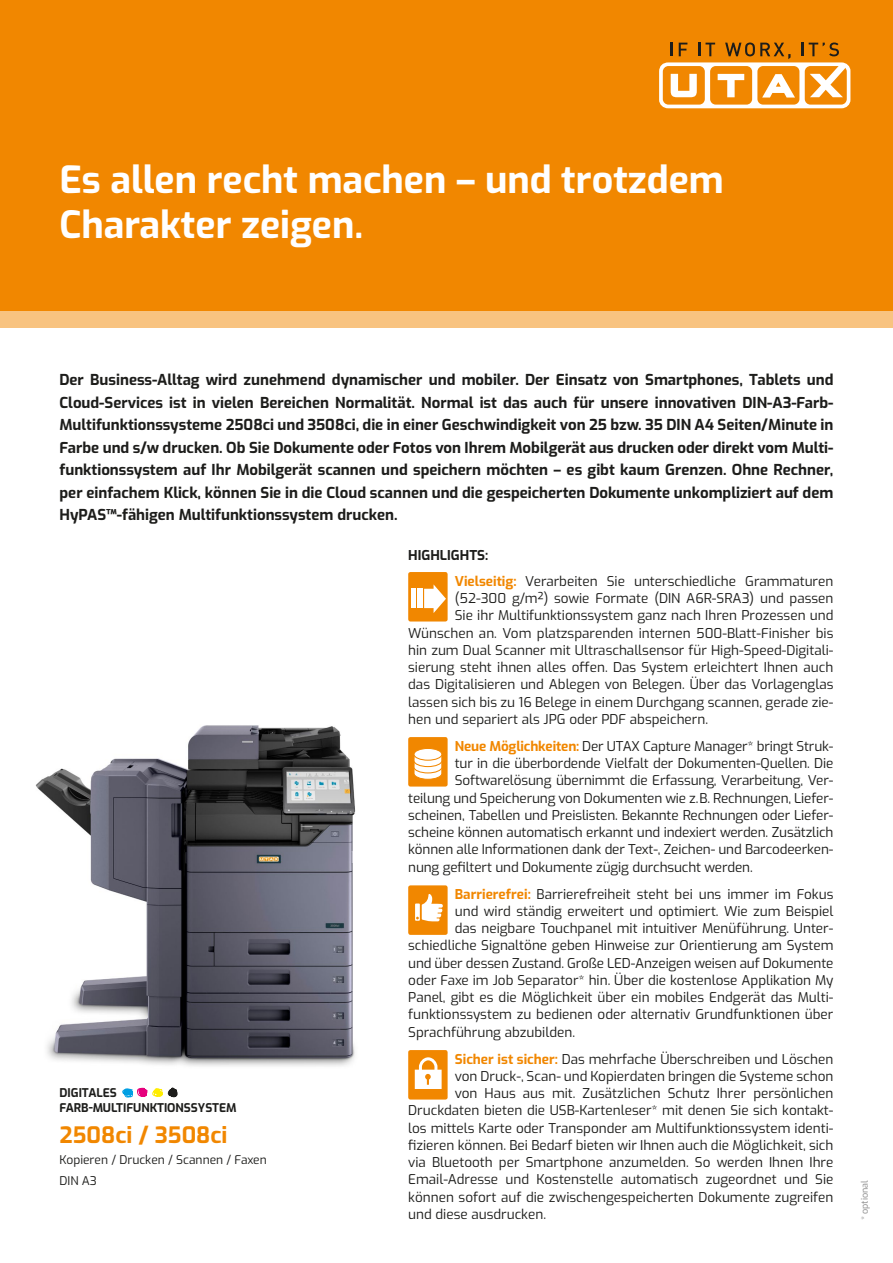
<style>
.page{position:relative;width:893px;height:1263px;background:#fff}
.page>*{position:absolute;margin:0;border:0;box-sizing:border-box;transform-origin:0 0}
.t1{font:700 37.5px/45px "Exo";color:#fff}
.t2{font:700 22.5px "Exo";letter-spacing:.005em;color:#f18700}
.t3{font:700 15px/22.5px "Exo";color:#1d1d1b;text-align:justify}
.t4{font:13.5px/25.8px "Exo";color:#1d1d1b}
.t5{font:12px/21px "Exo";color:#1d1d1b}
.t6{font:700 12px/15px "Exo";color:#1d1d1b}
.t7{font:9px "Exo";color:#878787}
.s1{font-weight:700}
.s2{font-weight:700;color:#f18700}
</style>
<div class="page">
<img style="left:35px;top:725px;width:321px;height:341px">
<div style="left:0;top:0;width:893px;height:310px;background:#f18700"></div>
<div style="left:0;top:310px;width:893px;height:17px;background:#f8c380"></div>
<div style="left:408px;top:572px;width:40px;height:49px;background:#f18700;border-radius:2px"></div>
<div style="left:418px;top:589px;width:5px;height:19px;background:#fff"></div>
<hr style="left:413px;top:589px;width:3px;height:19px;background:#fff">
<svg style="left:411px;top:589px;width:1px;height:19px"></svg>
<svg style="left:424px;top:584px;width:22px;height:29px"></svg>
<div style="left:408px;top:737px;width:40px;height:49px;background:#f18700;border-radius:2px"></div>
<svg style="left:414px;top:756px;width:28px;height:24px"></svg>
<div style="left:414px;top:748px;width:28px;height:12px;background:#fff;border-radius:50%"></div>
<div style="left:413px;top:748px;width:29px;height:13px;border:1px solid #f18700;border-radius:50%"></div>
<div style="left:408px;top:885px;width:40px;height:50px;background:#f18700;border-radius:2px"></div>
<svg style="left:415px;top:894px;width:28px;height:27px"></svg>
<div style="left:408px;top:1050px;width:40px;height:49px;background:#f18700;border-radius:2px"></div>
<svg style="left:415px;top:1057px;width:27px;height:32px"></svg>
<div style="left:659px;top:62px;width:191px;height:46px;background:#fff;border-radius:9px"></div>
<div style="left:663px;top:66px;width:42px;height:39px;background:#f18700;border-radius:6px"></div>
<div style="left:710px;top:66px;width:42px;height:39px;background:#f18700;border-radius:6px"></div>
<div style="left:757px;top:66px;width:42px;height:39px;background:#f18700;border-radius:6px"></div>
<div style="left:805px;top:66px;width:42px;height:39px;background:#f18700;border-radius:6px"></div>
<svg style="left:671px;top:74px;width:26px;height:23px"></svg>
<svg style="left:718px;top:74px;width:26px;height:23px"></svg>
<svg style="left:810px;top:66px;width:36px;height:31px"></svg>
<svg style="left:762px;top:74px;width:33px;height:24px"></svg>
<svg style="left:671px;top:43px;width:2px;height:13px"></svg>
<svg style="left:679px;top:43px;width:8px;height:13px"></svg>
<svg style="left:699px;top:43px;width:16px;height:13px"></svg>
<svg style="left:725px;top:43px;width:65px;height:16px"></svg>
<svg style="left:802px;top:43px;width:37px;height:13px"></svg>
<svg style="left:122px;top:1087px;width:56px;height:10px"></svg>
<h1 class="t1" style="left:60px;top:155px;width:666px">Es allen recht machen – und trotzdem<br>Charakter zeigen.</h1>
<p class="t3" style="left:60px;top:367px;width:775px">Der Business-Alltag wird zunehmend dynamischer und mobiler. Der Einsatz von Smartphones, Tablets und Cloud-Services ist in vielen Bereichen Normalität. Normal ist das auch für unsere innovativen DIN-A3-Farb-Multifunktionssysteme 2508ci und 3508ci, die in einer Geschwindigkeit von 25 bzw. 35 DIN A4 Seiten/Minute in Farbe und s/w drucken. Ob Sie Dokumente oder Fotos von Ihrem Mobilgerät aus drucken oder direkt vom Multi&shy;funktionssystem auf Ihr Mobilgerät scannen und speichern möchten – es gibt kaum Grenzen. Ohne Rechner, per einfachem Klick, können Sie in die Cloud scannen und die gespeicherten Dokumente unkompliziert auf dem HyPAS™-fähigen Multifunktionssystem drucken.</p>
<p class="t6" style="left:60px;top:1085px;width:179px">DIGITALES<br>FARB-MULTIFUNKTIONSSYSTEM</p>
<h2 class="t2" style="left:60px;top:1117px;width:170px">2508ci / 3508ci</h2>
<p class="t5" style="left:60px;top:1148px;width:209px">Kopieren / Drucken / Scannen / Faxen<br>DIN A3</p>
<p class="t4" style="left:455px;top:541px;width:380px;text-indent:-47px"><span class="s1">HIGHLIGHTS:<br></span><span class="s2">Vielseitig:</span> Verarbeiten Sie unterschiedliche Grammaturen</p>
<p class="t4" style="left:455px;top:584px;width:380px">(52-300 g/m²) sowie Formate (DIN A6R-SRA3) und passen</p>
<p class="t4" style="left:455px;top:602px;width:380px">Sie ihr Multifunktionssystem ganz nach Ihren Prozessen und</p>
<p class="t4" style="left:408px;top:619px;width:427px">Wünschen an. Vom platzsparenden internen 500-Blatt-Finisher bis</p>
<p class="t4" style="left:408px;top:636px;width:427px">hin zum Dual Scanner mit Ultraschallsensor für High-Speed-Digitali-</p>
<p class="t4" style="left:408px;top:653px;width:427px">sierung steht ihnen alles offen. Das System erleichtert Ihnen auch</p>
<p class="t4" style="left:408px;top:671px;width:427px">das Digitalisieren und Ablegen von Belegen. Über das Vorlagenglas</p>
<p class="t4" style="left:408px;top:688px;width:427px">lassen sich bis zu 16 Belege in einem Durchgang scannen, gerade zie-</p>
<p class="t4" style="left:408px;top:705px;width:301px">hen und separiert als JPG oder PDF abspeichern.</p>
<p class="t4" style="left:455px;top:732px;width:380px"><span class="s2">Neue Möglichkeiten:</span> Der UTAX Capture Manager* bringt Struk-</p>
<p class="t4" style="left:455px;top:749px;width:380px">tur in die überbordende Vielfalt der Dokumenten-Quellen. Die</p>
<p class="t4" style="left:455px;top:767px;width:380px">Softwarelösung übernimmt die Erfassung, Verarbeitung, Ver-</p>
<p class="t4" style="left:408px;top:784px;width:427px">teilung und Speicherung von Dokumenten wie z.B. Rechnungen, Liefer-</p>
<p class="t4" style="left:408px;top:801px;width:427px">scheinen, Tabellen und Preislisten. Bekannte Rechnungen oder Liefer-</p>
<p class="t4" style="left:408px;top:818px;width:427px">scheine können automatisch erkannt und indexiert werden. Zusätzlich</p>
<p class="t4" style="left:408px;top:836px;width:427px">können alle Informationen dank der Text-, Zeichen- und Barcodeerken-</p>
<p class="t4" style="left:408px;top:853px;width:346px">nung gefiltert und Dokumente zügig durchsucht werden.</p>
<p class="t4" style="left:455px;top:880px;width:380px"><span class="s2">Barrierefrei:</span> Barrierefreiheit steht bei uns immer im Fokus</p>
<p class="t4" style="left:455px;top:897px;width:380px">und wird ständig erweitert und optimiert. Wie zum Beispiel</p>
<p class="t4" style="left:455px;top:914px;width:380px">das neigbare Touchpanel mit intuitiver Menüführung. Unter-</p>
<p class="t4" style="left:408px;top:932px;width:427px">schiedliche Signaltöne geben Hinweise zur Orientierung am System</p>
<p class="t4" style="left:408px;top:949px;width:427px">und über dessen Zustand. Große LED-Anzeigen weisen auf Dokumente</p>
<p class="t4" style="left:408px;top:966px;width:427px">oder Faxe im Job Separator* hin. Über die kostenlose Applikation My</p>
<p class="t4" style="left:408px;top:983px;width:427px">Panel, gibt es die Möglichkeit über ein mobiles Endgerät das Multi-</p>
<p class="t4" style="left:408px;top:1001px;width:427px">funktionssystem zu bedienen oder alternativ Grundfunktionen über</p>
<p class="t4" style="left:408px;top:1018px;width:168px">Sprachführung abzubilden.</p>
<p class="t4" style="left:455px;top:1045px;width:380px"><span class="s2">Sicher ist sicher:</span> Das mehrfache Überschreiben und Löschen</p>
<p class="t4" style="left:455px;top:1062px;width:380px">von Druck-, Scan- und Kopierdaten bringen die Systeme schon</p>
<p class="t4" style="left:455px;top:1079px;width:380px">von Haus aus mit. Zusätzlichen Schutz Ihrer persönlichen</p>
<p class="t4" style="left:408px;top:1097px;width:427px">Druckdaten bieten die USB-Kartenleser* mit denen Sie sich kontakt-</p>
<p class="t4" style="left:408px;top:1114px;width:427px">los mittels Karte oder Transponder am Multifunktionssystem identi-</p>
<p class="t4" style="left:408px;top:1131px;width:427px">fizieren können. Bei Bedarf bieten wir Ihnen auch die Möglichkeit, sich</p>
<p class="t4" style="left:408px;top:1149px;width:427px">via Bluetooth per Smartphone anzumelden. So werden Ihnen Ihre</p>
<p class="t4" style="left:408px;top:1166px;width:427px">Email-Adresse und Kostenstelle automatisch zugeordnet und Sie</p>
<p class="t4" style="left:408px;top:1183px;width:427px">können sofort auf die zwischengespeicherten Dokumente zugreifen</p>
<p class="t4" style="left:408px;top:1200px;width:139px">und diese ausdrucken.</p>
<p class="t7" style="left:858px;top:1220px;width:42px;rotate:-90deg">* optional</p>
</div>
